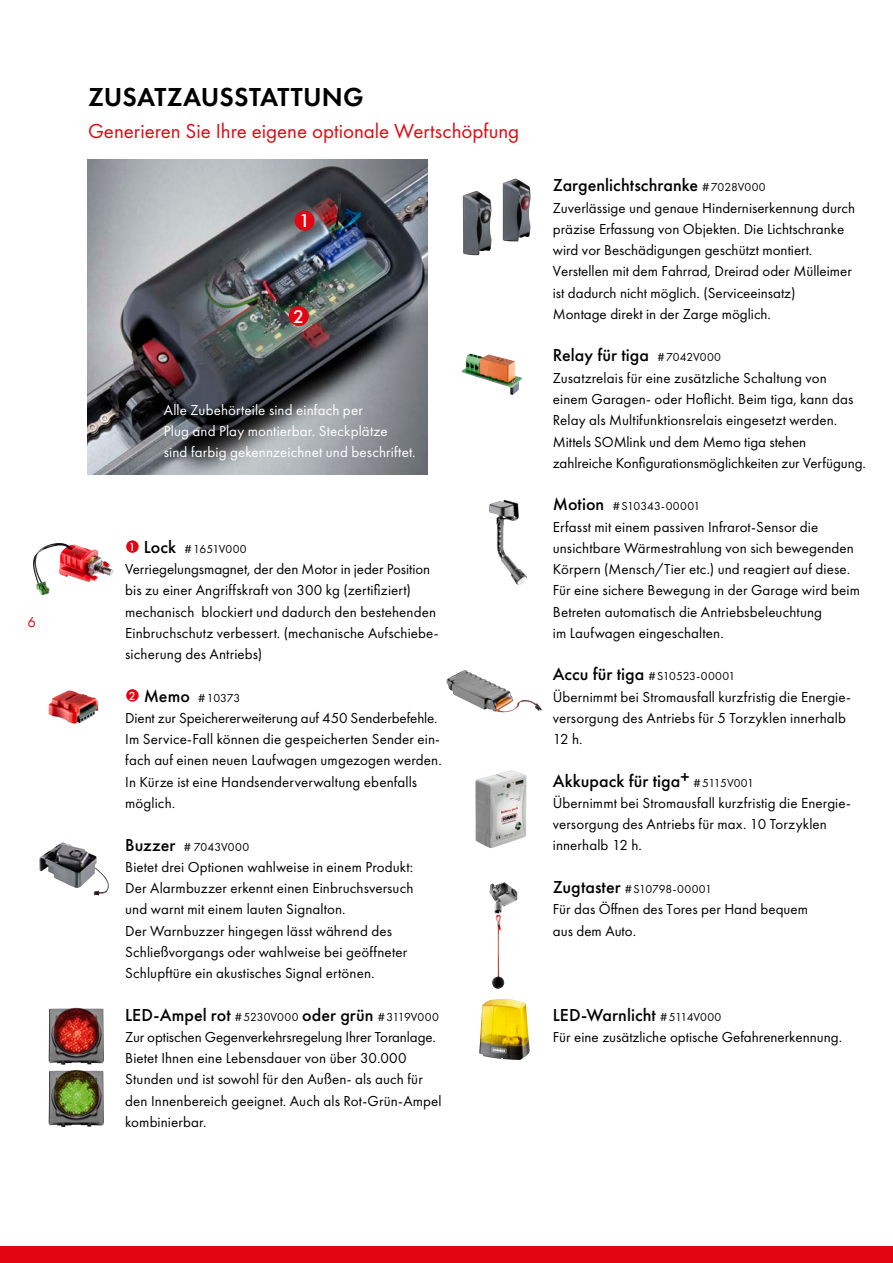
<style>
.page{position:relative;width:893px;height:1263px;background:#fff}
.page>*{position:absolute;margin:0;border:0;box-sizing:border-box;transform-origin:0 0}
.t1{font:600 27px "Futura PT";letter-spacing:.005em;color:#000}
.t2{font:21px "Futura PT";color:#e30612}
.t3{font:500 19.2px "Futura PT";color:#fff}
.t4{font:500 18px "Futura PT";color:#000}
.t5{font:15px/21.3px "Futura PT";letter-spacing:.005em;color:#000}
.t6{font:15px/21.3px "Futura PT";letter-spacing:.01em;color:#fff}
.t7{font:15px "Futura PT";color:#e30612}
.t8{font:12px "Futura PT";letter-spacing:.005em;color:#000}
.t9{font:12px "Futura PT";letter-spacing:-.015em;color:#000}
.s1{font-weight:500;font-size:18px}
.s2{font-weight:400;font-size:12px}
</style>
<div class="page">
<div style="left:0;top:1246px;width:893px;height:17px;background:#e30612"></div>
<div style="left:126px;top:540px;width:13px;height:13px;background:#e30612;border-radius:50%"></div>
<div style="left:126px;top:689px;width:13px;height:13px;background:#e30612;border-radius:50%"></div>
<img style="left:87px;top:160px;width:341px;height:314px">
<div style="left:295px;top:211px;width:20px;height:20px;background:#e30612;border-radius:50%"></div>
<div style="left:289px;top:306px;width:20px;height:20px;background:#e30612;border-radius:50%"></div>
<img style="left:33px;top:543px;width:80px;height:52px">
<img style="left:39px;top:842px;width:70px;height:53px">
<img style="left:48px;top:690px;width:50px;height:34px">
<img style="left:462px;top:353px;width:60px;height:42px">
<img style="left:475px;top:770px;width:51px;height:78px">
<img style="left:49px;top:1008px;width:55px;height:57px">
<img style="left:49px;top:1070px;width:55px;height:57px">
<img style="left:463px;top:178px;width:68px;height:77px">
<img style="left:479px;top:999px;width:51px;height:61px">
<img style="left:489px;top:882px;width:15px;height:54px">
<img style="left:446px;top:670px;width:96px;height:42px">
<img style="left:489px;top:500px;width:38px;height:85px">
<p class="t7" style="left:27px;top:613px;width:10px">6</p>
<h1 class="t1" style="left:88px;top:80px;width:277px">ZUSATZAUSSTATTUNG</h1>
<h2 class="t2" style="left:88px;top:119px;width:433px">Generieren Sie Ihre eigene optionale Wertschöpfung</h2>
<p class="t3" style="left:299px;top:210px;width:12px">1</p>
<p class="t3" style="left:293px;top:305px;width:12px">2</p>
<p class="t6" style="left:164px;top:399px;width:253px">Alle Zubehörteile sind einfach per<br>Plug and Play montierbar. Steckplätze<br>sind farbig gekennzeichnet und beschriftet.</p>
<p class="t8" style="left:129px;top:542px;width:119px"><sup>1</sup> <span class="s1">Lock</span> #1651V000</p>
<p class="t5" style="left:125px;top:558px;width:315px">Verriegelungsmagnet, der den Motor in jeder Position bis zu einer Angriffskraft von 300 kg (zertifiziert) mechanisch blockiert und dadurch den bestehenden Einbruchschutz verbessert. (mechanische Aufschiebe&shy;sicherung des Antriebs)</p>
<p class="t8" style="left:129px;top:690px;width:113px"><sup>2</sup> <span class="s1">Memo</span> #10373</p>
<p class="t5" style="left:125px;top:707px;width:318px">Dient zur Speichererweiterung auf 450 Senderbefehle.<br>Im Service-Fall können die gespeicherten Sender ein&shy;fach auf einen neuen Laufwagen umgezogen werden.<br>In Kürze ist eine Handsenderverwaltung ebenfalls möglich.</p>
<p class="t8" style="left:125px;top:839px;width:125px"><span class="s1">Buzzer</span> # 7043V000</p>
<p class="t5" style="left:125px;top:856px;width:290px">Bietet drei Optionen wahlweise in einem Produkt:<br>Der Alarmbuzzer erkennt einen Einbruchsversuch und warnt mit einem lauten Signalton.<br>Der Warnbuzzer hingegen lässt während des Schließvorgangs oder wahlweise bei geöffneter Schlupftüre ein akustisches Signal ertönen.</p>
<p class="t4" style="left:125px;top:1004px;width:315px">LED-Ampel rot <span class="s2">#5230V000</span> oder grün <span class="s2">#3119V000</span></p>
<p class="t5" style="left:125px;top:1026px;width:318px">Zur optischen Gegenverkehrsregelung Ihrer Toranlage.<br>Bietet Ihnen eine Lebensdauer von über 30.000<br>Stunden und ist sowohl für den Außen- als auch für den Innenbereich geeignet. Auch als Rot-Grün-Ampel kombinierbar.</p>
<p class="t4" style="left:553px;top:175px;width:214px">Zargenlichtschranke <span class="s2">#7028V000</span></p>
<p class="t5" style="left:553px;top:197px;width:304px">Zuverlässige und genaue Hinderniserkennung durch präzise Erfassung von Objekten. Die Lichtschranke wird vor Beschädigungen geschützt montiert.<br>Verstellen mit dem Fahrrad, Dreirad oder Mülleimer ist dadurch nicht möglich. (Serviceeinsatz)<br>Montage direkt in der Zarge möglich.</p>
<p class="t4" style="left:553px;top:345px;width:170px">Relay für tiga <span class="s2">#7042V000</span></p>
<p class="t5" style="left:553px;top:367px;width:315px">Zusatzrelais für eine zusätzliche Schaltung von<br>einem Garagen- oder Hoflicht. Beim tiga, kann das Relay als Multifunktionsrelais eingesetzt werden.<br>Mittels SOMlink und dem Memo tiga stehen zahlreiche Konfigurationsmöglichkeiten zur Verfügung.</p>
<p class="t8" style="left:553px;top:499px;width:149px"><span class="s1">Motion</span> #S10343-00001</p>
<p class="t5" style="left:553px;top:516px;width:309px">Erfasst mit einem passiven Infrarot-Sensor die unsichtbare Wärmestrahlung von sich bewegenden Körpern (Mensch/Tier etc.) und reagiert auf diese.<br>Für eine sichere Bewegung in der Garage wird beim Betreten automatisch die Antriebsbeleuchtung<br>im Laufwagen eingeschalten.</p>
<p class="t9" style="left:553px;top:669px;width:184px"><span class="s1">Accu für tiga</span> #S10523-00001</p>
<p class="t5" style="left:553px;top:686px;width:300px">Übernimmt bei Stromausfall kurzfristig die Energie&shy;versorgung des Antriebs für 5 Torzyklen innerhalb<br>12 h.</p>
<p class="t4" style="left:553px;top:770px;width:203px">Akkupack für tiga+ <span class="s2">#5115V001</span></p>
<p class="t5" style="left:553px;top:792px;width:300px">Übernimmt bei Stromausfall kurzfristig die Energie&shy;versorgung des Antriebs für max. 10 Torzyklen innerhalb 12 h.</p>
<p class="t8" style="left:553px;top:882px;width:161px"><span class="s1">Zugtaster</span> #S10798-00001</p>
<p class="t5" style="left:553px;top:898px;width:257px">Für das Öffnen des Tores per Hand bequem aus dem Auto.</p>
<p class="t4" style="left:553px;top:1004px;width:170px">LED-Warnlicht <span class="s2">#5114V000</span></p>
<p class="t5" style="left:553px;top:1026px;width:291px">Für eine zusätzliche optische Gefahrenerkennung.</p>
</div>
